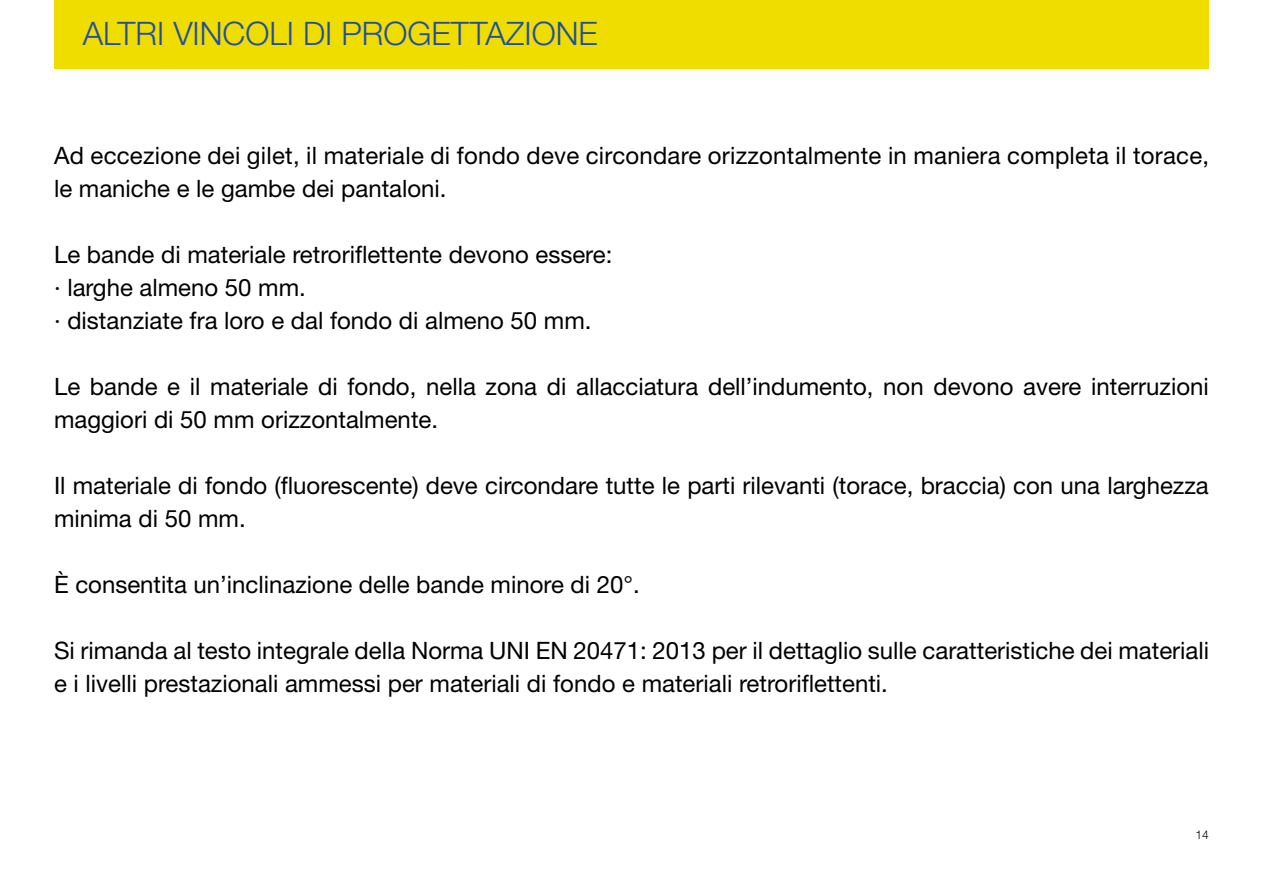
<style>
.page{position:relative;width:1263px;height:893px;background:#fff}
.page>*{position:absolute;margin:0;border:0;box-sizing:border-box;transform-origin:0 0}
.t1{font:300 32.4px "Helvetica Neue";color:#234e9e}
.t2{font:24px/33px "Helvetica Neue";color:#000}
.t3{font:300 12px "Helvetica Neue";color:#000}
</style>
<div class="page">
<div style="left:54px;top:0;width:1155px;height:68px;background:#efdd00"></div>
<h1 class="t1" style="left:83px;top:14px;width:516px">ALTRI VINCOLI DI PROGETTAZIONE</h1>
<p class="t2" style="left:54px;top:139px;width:1156px">Ad eccezione dei gilet, il materiale di fondo deve circondare orizzontalmente in maniera completa il torace, le maniche e le gambe dei pantaloni.</p>
<p class="t2" style="left:54px;top:238px;width:560px">Le bande di materiale retroriflettente devono essere: · larghe almeno 50 mm.<br>· distanziate fra loro e dal fondo di almeno 50 mm.</p>
<p class="t2" style="left:54px;top:370px;width:1156px">Le bande e il materiale di fondo, nella zona di allacciatura dell’indumento, non devono avere interruzioni maggiori di 50 mm orizzontalmente.</p>
<p class="t2" style="left:54px;top:469px;width:1156px">Il materiale di fondo (fluorescente) deve circondare tutte le parti rilevanti (torace, braccia) con una larghezza minima di 50 mm.</p>
<p class="t2" style="left:54px;top:568px;width:587px">È consentita un’inclinazione delle bande minore di 20°.</p>
<p class="t2" style="left:54px;top:634px;width:1156px">Si rimanda al testo integrale della Norma UNI EN 20471: 2013 per il dettaglio sulle caratteristiche dei materiali e i livelli prestazionali ammessi per materiali di fondo e materiali retroriflettenti.</p>
<p class="t3" style="left:1195px;top:827px;width:15px">14</p>
</div>
